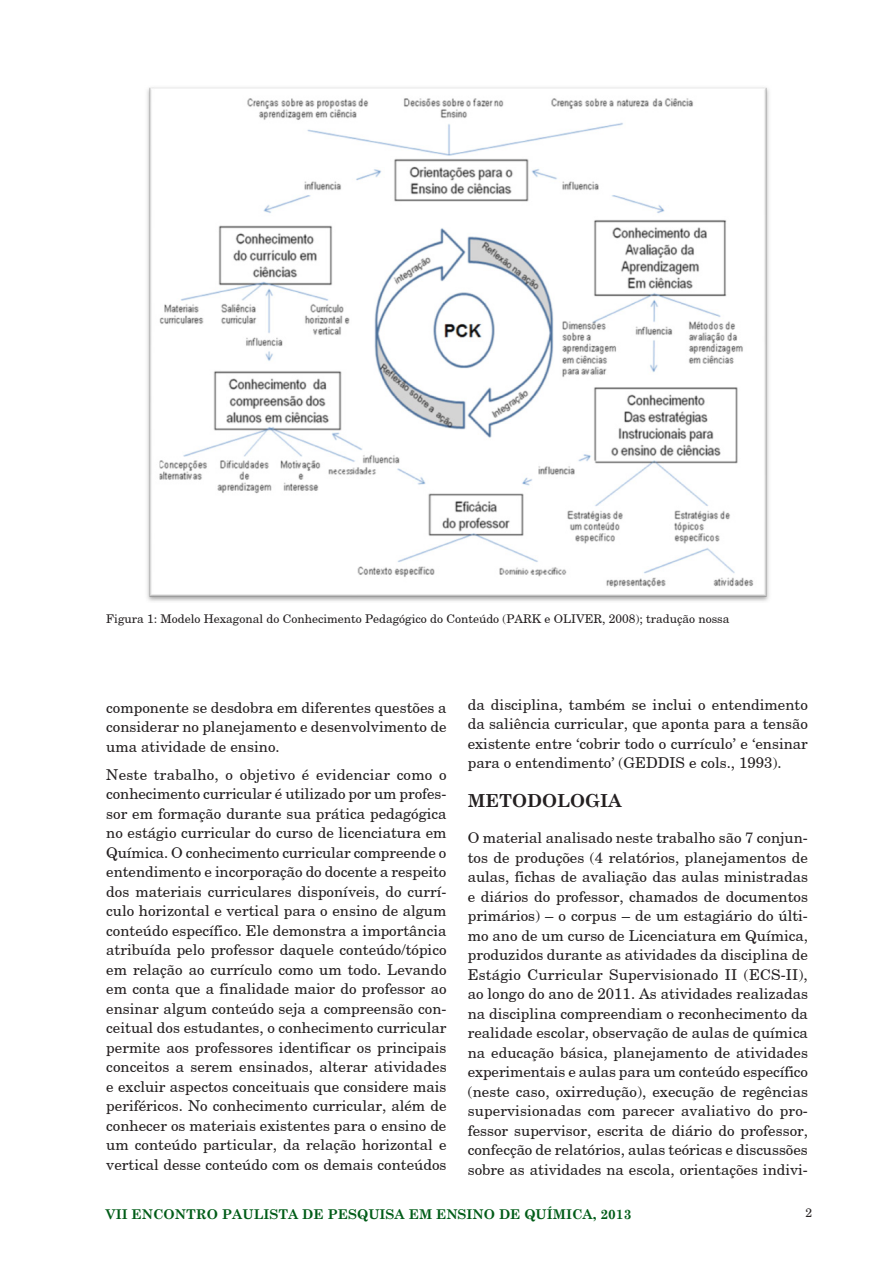
<style>
.page{position:relative;width:893px;height:1263px;background:#fff}
.page>*{position:absolute;margin:0;border:0;box-sizing:border-box;transform-origin:0 0}
.SubtÌtulo{font:700 18px "Century Schoolbook";color:#231f20}
.Corpo_do_texto{font:15px/19.5px "New Century Schoolbook";color:#231f20;text-align:justify}
.t1{font:700 13.5px "Century Schoolbook";color:#005c17}
.Legenda{font:12px "New Century Schoolbook";color:#231f20}
</style>
<div class="page">
<img style="left:147px;top:87px;width:622px;height:514px">
<p class="Legenda" style="left:106px;top:611px;width:625px">Figura 1: Modelo Hexagonal do Conhecimento Pedagógico do Conteúdo (PARK e OLIVER, 2008); tradução nossa</p>
<p class="Corpo_do_texto" style="left:106px;top:697px;width:342px">componente se desdobra em diferentes questões a considerar no planejamento e desenvolvimento de uma atividade de ensino.</p>
<p class="Corpo_do_texto" style="left:106px;top:764px;width:342px">Neste trabalho, o objetivo é evidenciar como o conhecimento curricular é utilizado por um profes&shy;sor em formação durante sua prática pedagógica no estágio curricular do curso de licenciatura em Química. O conhecimento curricular compreende o entendimento e incorporação do docente a respeito dos materiais curriculares disponíveis, do currí&shy;culo horizontal e vertical para o ensino de algum conteúdo específico. Ele demonstra a importância atribuída pelo professor daquele conteúdo/tópico em relação ao currículo como um todo. Levando em conta que a finalidade maior do professor ao ensinar algum conteúdo seja a compreensão con&shy;ceitual dos estudantes, o conhecimento curricular permite aos professores identificar os principais conceitos a serem ensinados, alterar atividades e excluir aspectos conceituais que considere mais periféricos. No conhecimento curricular, além de conhecer os materiais existentes para o ensino de um conteúdo particular, da relação horizontal e vertical desse conteúdo com os demais conteúdos</p>
<p class="Corpo_do_texto" style="left:468px;top:694px;width:342px">da disciplina, também se inclui o entendimento da saliência curricular, que aponta para a tensão existente entre ‘cobrir todo o currículo’ e ‘ensinar para o entendimento’ (GEDDIS e cols., 1993).</p>
<p class="SubtÌtulo" style="left:468px;top:786px;width:155px">METODOLOGIA</p>
<p class="Corpo_do_texto" style="left:468px;top:828px;width:342px">O material analisado neste trabalho são 7 conjun&shy;tos de produções (4 relatórios, planejamentos de aulas, fichas de avaliação das aulas ministradas e diários do professor, chamados de documentos primários) – o corpus – de um estagiário do últi&shy;mo ano de um curso de Licenciatura em Química, produzidos durante as atividades da disciplina de Estágio Curricular Supervisionado II (ECS-II), ao longo do ano de 2011. As atividades realizadas na disciplina compreendiam o reconhecimento da realidade escolar, observação de aulas de química na educação básica, planejamento de atividades experimentais e aulas para um conteúdo específico (neste caso, oxirredução), execução de regências supervisionadas com parecer avaliativo do pro&shy;fessor supervisor, escrita de diário do professor, confecção de relatórios, aulas teóricas e discussões sobre as atividades na escola, orientações indivi-</p>
<p class="t1" style="left:105px;top:1203px;width:527px">VII ENCONTRO PAULISTA DE PESQUISA EM ENSINO DE QUÍMICA, 2013</p>
<p class="Legenda" style="left:805px;top:1205px;width:8px">2</p>
</div>
